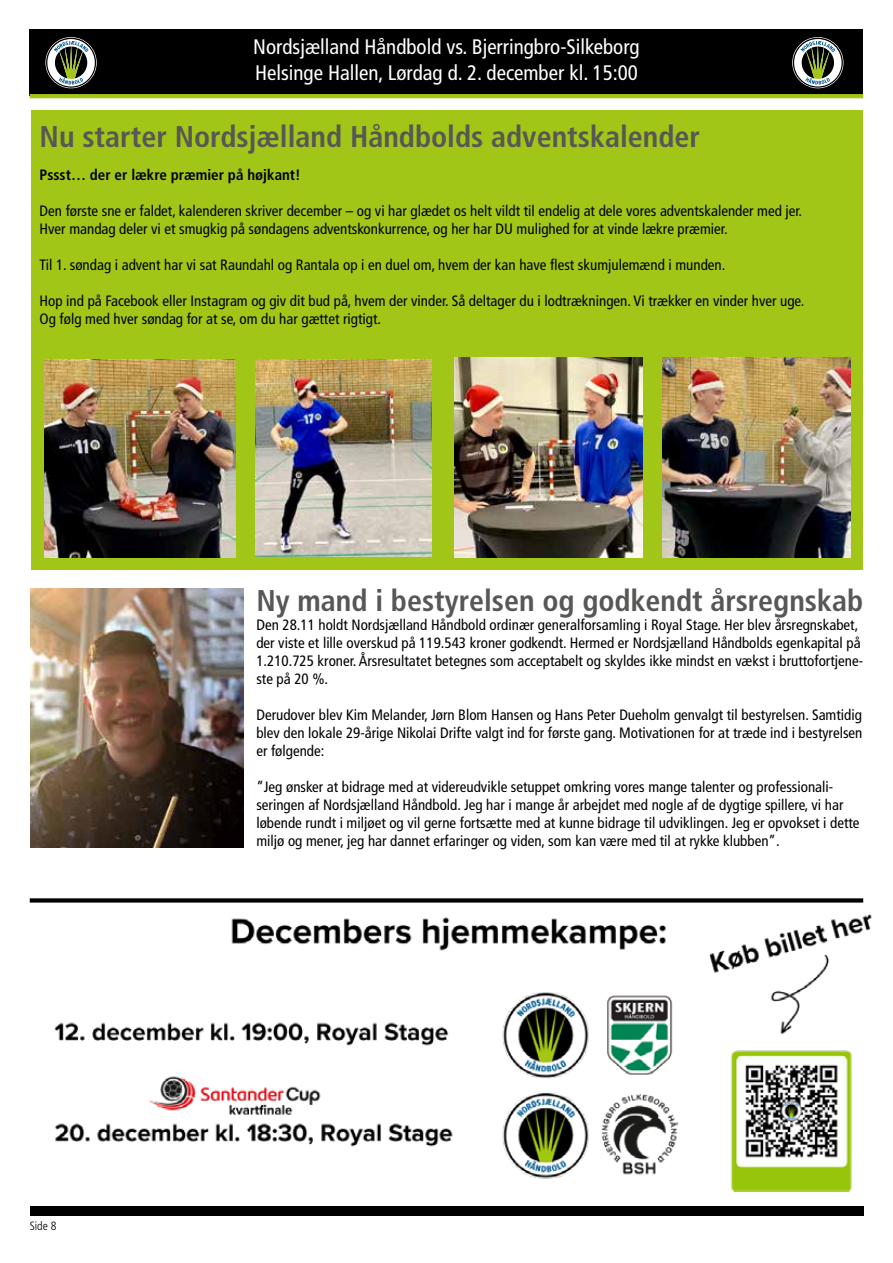
<style>
.page{position:relative;width:893px;height:1263px;background:#fff}
.page>*{position:absolute;margin:0;border:0;box-sizing:border-box;transform-origin:0 0}
.t1{font:700 condensed 30px "Frutiger LT Std";color:#575756}
.t2{font:condensed 21px/25.2px "Frutiger LT Std";color:#fff}
.t3{font:condensed 15px/18px "Frutiger LT Std";color:#000}
.t4{font:700 condensed 15px "Frutiger LT Std";color:#000}
.t5{font:300 condensed 12px "Frutiger LT Std";color:#000}
</style>
<div class="page">
<div style="left:30px;top:30px;width:833px;height:66px;background:#000"></div>
<svg style="left:46px;top:38px;width:50px;height:50px"></svg>
<svg style="left:793px;top:38px;width:50px;height:50px"></svg>
<svg style="left:30px;top:94px;width:833px;height:4px;fill:#a2c617"></svg>
<div style="left:31px;top:111px;width:831px;height:459px;background:#a2c617"></div>
<img style="left:29px;top:902px;width:843px;height:314px">
<img style="left:31px;top:589px;width:213px;height:258px">
<svg style="left:30px;top:898px;width:833px;height:4px;fill:#000"></svg>
<img style="left:45px;top:360px;width:191px;height:197px">
<img style="left:255px;top:359px;width:176px;height:197px">
<img style="left:455px;top:357px;width:188px;height:200px">
<img style="left:662px;top:357px;width:188px;height:200px">
<h2 class="t2" style="left:253px;top:35px;width:388px">Nordsjælland Håndbold vs. Bjerringbro-Silkeborg<br>Helsinge Hallen, Lørdag d. 2. december kl. 15:00</h2>
<h1 class="t1" style="left:40px;top:119px;width:662px">Nu starter Nordsjælland Håndbolds adventskalender</h1>
<p class="t4" style="left:40px;top:166px;width:263px">Pssst… der er lækre præmier på højkant!</p>
<p class="t3" style="left:40px;top:202px;width:764px">Den første sne er faldet, kalenderen skriver december – og vi har glædet os helt vildt til endelig at dele vores adventskalender med jer.<br>Hver mandag deler vi et smugkig på søndagens adventskonkurrence, og her har DU mulighed for at vinde lækre præmier.</p>
<p class="t3" style="left:40px;top:256px;width:687px">Til 1. søndag i advent har vi sat Raundahl og Rantala op i en duel om, hvem der kan have flest skumjulemænd i munden.</p>
<p class="t3" style="left:40px;top:292px;width:766px">Hop ind på Facebook eller Instagram og giv dit bud på, hvem der vinder. Så deltager du i lodtrækningen. Vi trækker en vinder hver uge.<br>Og følg med hver søndag for at se, om du har gættet rigtigt.</p>
<p class="t5" style="left:30px;top:1219px;width:28px">Side 8</p>
<h1 class="t1" style="left:256px;top:583px;width:608px">Ny mand i bestyrelsen og godkendt årsregnskab</h1>
<p class="t3" style="left:256px;top:616px;width:608px">Den 28.11 holdt Nordsjælland Håndbold ordinær generalforsamling i Royal Stage. Her blev årsregnskabet, der viste et lille overskud på 119.543 kroner godkendt. Hermed er Nordsjælland Håndbolds egenkapital på 1.210.725 kroner. Årsresultatet betegnes som acceptabelt og skyldes ikke mindst en vækst i bruttofortjene&shy;ste på 20 %.</p>
<p class="t3" style="left:256px;top:706px;width:607px;text-align:justify">Derudover blev Kim Melander, Jørn Blom Hansen og Hans Peter Dueholm genvalgt til bestyrelsen. Samtidig blev den lokale 29-årige Nikolai Drifte valgt ind for første gang. Motivationen for at træde ind i bestyrelsen er følgende:</p>
<p class="t3" style="left:256px;top:778px;width:605px">”Jeg ønsker at bidrage med at videreudvikle setuppet omkring vores mange talenter og professionali&shy;seringen af Nordsjælland Håndbold. Jeg har i mange år arbejdet med nogle af de dygtige spillere, vi har løbende rundt i miljøet og vil gerne fortsætte med at kunne bidrage til udviklingen. Jeg er opvokset i dette miljø og mener, jeg har dannet erfaringer og viden, som kan være med til at rykke klubben”.</p>
</div>
